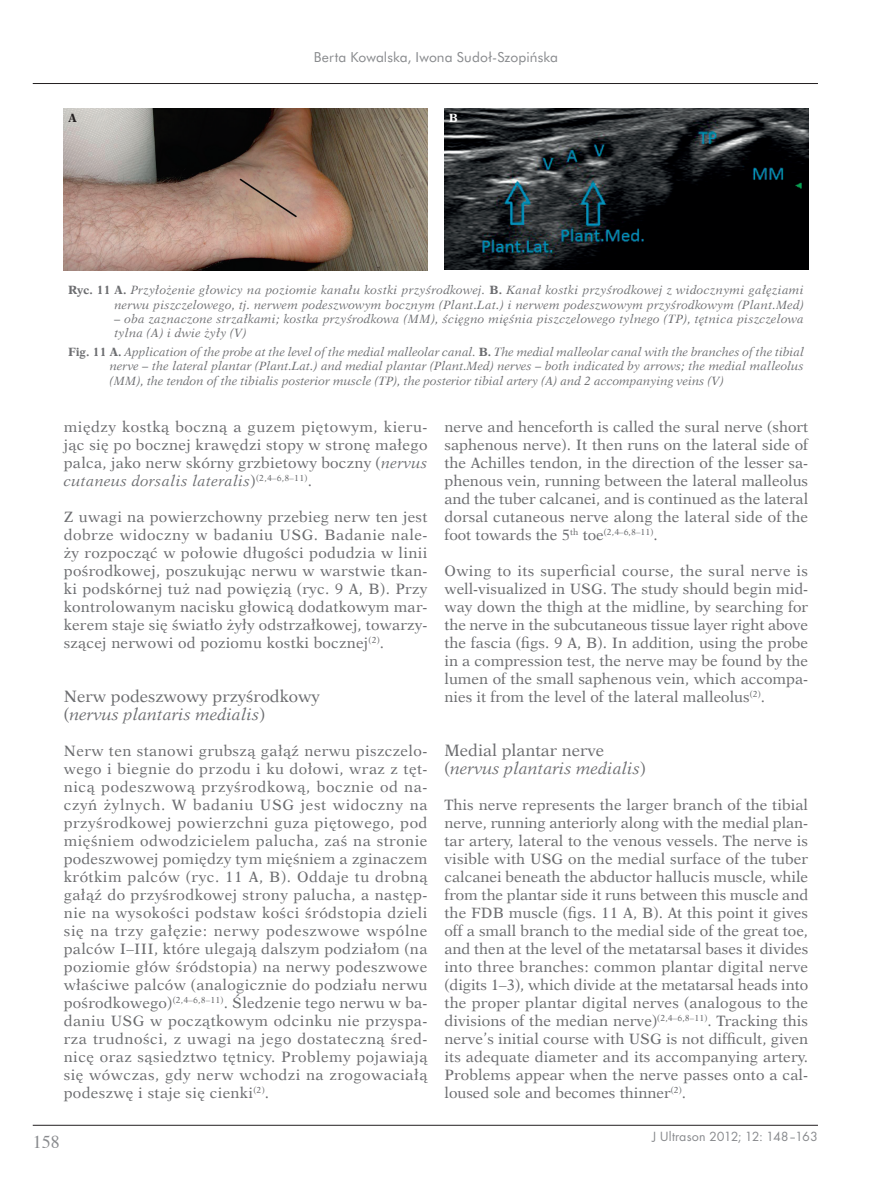
<style>
.page{position:relative;width:872px;height:1191px;background:#fff}
.page>*{position:absolute;margin:0;border:0;box-sizing:border-box;transform-origin:0 0}
.t1{font:18px "Times";color:#888a8d}
.t2{font:16.5px/18px "Dutch 823 EU";color:#6c6d70}
.t3{font:italic 16.5px/18px "Dutch 823 EU";color:#6c6d70}
.t4{font:15px/18px "Dutch 823 EU";letter-spacing:.01em;color:#6c6d70;text-align:justify}
.t5{font:13.8px "Futura PL";letter-spacing:.01em;color:#888a8d}
.t6{font:13.8px "Pfutura";color:#888a8d}
.t7{font:italic 12px/14.4px "Dutch 823 EU";letter-spacing:.02em;color:#6c6d70;text-align:right}
.t8{font:700 12px "Dutch 823 EU";color:#231f20}
.t9{font:700 12px "Dutch 823 EU";color:#fff}
.s1{font-weight:700;font-style:normal}
.s2{font-style:italic}
.s3{font-style:normal}
</style>
<div class="page">
<hr style="left:33px;top:1125px;width:785px;height:1px;background:#231f20">
<hr style="left:33px;top:83px;width:785px;height:1px;background:#231f20">
<img style="left:64px;top:108px;width:363px;height:162px">
<img style="left:444px;top:108px;width:364px;height:162px">
<p class="t5" style="left:314px;top:51px;width:246px">Berta Kowalska, Iwona Sudoł-Szopiƒska</p>
<p class="t8" style="left:68px;top:110px;width:10px">A</p>
<p class="t9" style="left:449px;top:110px;width:11px">B</p>
<p class="t7" style="left:68px;top:282px;width:737px"><span class="s1">Ryc. 11 A.</span> Przyłożenie głowicy na poziomie kanału kostki przyśrodkowej. <span class="s1">B.</span> Kanał kostki przyśrodkowej z widocznymi gałęziami nerwu piszczelowego, tj. nerwem podeszwowym bocznym (Plant.Lat.) i nerwem podeszwowym przyśrodkowym (Plant.Med)</p>
<p class="t7" style="left:114px;top:311px;width:691px;text-align:left">– oba zaznaczone strzałkami; kostka przyśrodkowa (MM), ścięgno mięśnia piszczelowego tylnego (TP), tętnica piszczelowa tylna (A) i dwie żyły (V)</p>
<p class="t7" style="left:110px;top:344px;width:695px;text-align:justify;text-indent:-42px"><span class="s1">Fig. 11 A.</span> Application of the probe at the level of the medial malleolar canal. <span class="s1">B.</span> The medial malleolar canal with the branches of the tibial nerve – the lateral plantar (Plant.Lat.) and medial plantar (Plant.Med) nerves – both indicated by arrows; the medial malleolus (MM), the tendon of the tibialis posterior muscle (TP), the posterior tibial artery (A) and 2 accompanying veins (V)</p>
<p class="t4" style="left:64px;top:418px;width:365px">między kostką boczną a guzem piętowym, kieru&shy;jąc się po bocznej krawędzi stopy w stronę małego palca, jako nerw skórny grzbietowy boczny (<span class="s2">nervus cutaneus dorsalis lateralis</span>)<sup>(2,4–6,8–11)</sup>.</p>
<p class="t4" style="left:64px;top:508px;width:365px">Z uwagi na powierzchowny przebieg nerw ten jest dobrze widoczny w badaniu USG. Badanie nale&shy;ży rozpocząć w połowie długości podudzia w linii pośrodkowej, poszukując nerwu w warstwie tkan&shy;ki podskórnej tuż nad powięzią (ryc. 9 A, B). Przy kontrolowanym nacisku głowicą dodatkowym mar&shy;kerem staje się światło żyły odstrzałkowej, towarzy&shy;szącej nerwowi od poziomu kostki bocznej<sup>(2)</sup>.</p>
<p class="t2" style="left:64px;top:687px;width:257px">Nerw podeszwowy przyśrodkowy (<span class="s2">nervus plantaris medialis</span>)</p>
<p class="t4" style="left:64px;top:742px;width:365px">Nerw ten stanowi grubszą gałąź nerwu piszczelo&shy;wego i biegnie do przodu i ku dołowi, wraz z tęt&shy;nicą podeszwową przyśrodkową, bocznie od na&shy;czyń żylnych. W badaniu USG jest widoczny na przyśrodkowej powierzchni guza piętowego, pod mięśniem odwodzicielem palucha, zaś na stronie podeszwowej pomiędzy tym mięśniem a zginaczem krótkim palców (ryc. 11 A, B). Oddaje tu drobną gałąź do przyśrodkowej strony palucha, a następ&shy;nie na wysokości podstaw kości śródstopia dzieli się na trzy gałęzie: nerwy podeszwowe wspólne palców I–III, które ulegają dalszym podziałom (na poziomie głów śródstopia) na nerwy podeszwowe właściwe palców (analogicznie do podziału nerwu pośrodkowego)<sup>(2,4–6,8–11)</sup>. Śledzenie tego nerwu w ba&shy;daniu USG w początkowym odcinku nie przyspa&shy;rza trudności, z uwagi na jego dostateczną śred&shy;nicę oraz sąsiedztwo tętnicy. Problemy pojawiają się wówczas, gdy nerw wchodzi na zrogowaciałą podeszwę i staje się cienki<sup>(2)</sup>.</p>
<p class="t4" style="left:444px;top:418px;width:365px">nerve and henceforth is called the sural nerve (short saphenous nerve). It then runs on the lateral side of the Achilles tendon, in the direction of the lesser sa&shy;phenous vein, running between the lateral malleolus and the tuber calcanei, and is continued as the lateral dorsal cutaneous nerve along the lateral side of the foot towards the 5<sup>th</sup> toe<sup>(2,4–6,8–11)</sup>.</p>
<p class="t4" style="left:444px;top:562px;width:365px">Owing to its superficial course, the sural nerve is well-visualized in USG. The study should begin mid&shy;way down the thigh at the midline, by searching for the nerve in the subcutaneous tissue layer right above the fascia (figs. 9 A, B). In addition, using the probe in a compression test, the nerve may be found by the lumen of the small saphenous vein, which accompa&shy;nies it from the level of the lateral malleolus<sup>(2)</sup>.</p>
<p class="t3" style="left:444px;top:741px;width:203px"><span class="s3">Medial plantar nerve (</span>nervus plantaris medialis<span class="s3">)</span></p>
<p class="t4" style="left:444px;top:796px;width:365px">This nerve represents the larger branch of the tibial nerve, running anteriorly along with the medial plan&shy;tar artery, lateral to the venous vessels. The nerve is visible with USG on the medial surface of the tuber calcanei beneath the abductor hallucis muscle, while from the plantar side it runs between this muscle and the FDB muscle (figs. 11 A, B). At this point it gives off a small branch to the medial side of the great toe, and then at the level of the metatarsal bases it divides into three branches: common plantar digital nerve (digits 1–3), which divide at the metatarsal heads into the proper plantar digital nerves (analogous to the divisions of the median nerve)<sup>(2,4–6,8–11)</sup>. Tracking this nerve’s initial course with USG is not difficult, given its adequate diameter and its accompanying artery.<br>Problems appear when the nerve passes onto a cal&shy;loused sole and becomes thinner<sup>(2)</sup>.</p>
<p class="t1" style="left:33px;top:1134px;width:28px">158</p>
<p class="t6" style="left:652px;top:1130px;width:167px">J Ultrason 2012; 12: 148–163</p>
</div>
